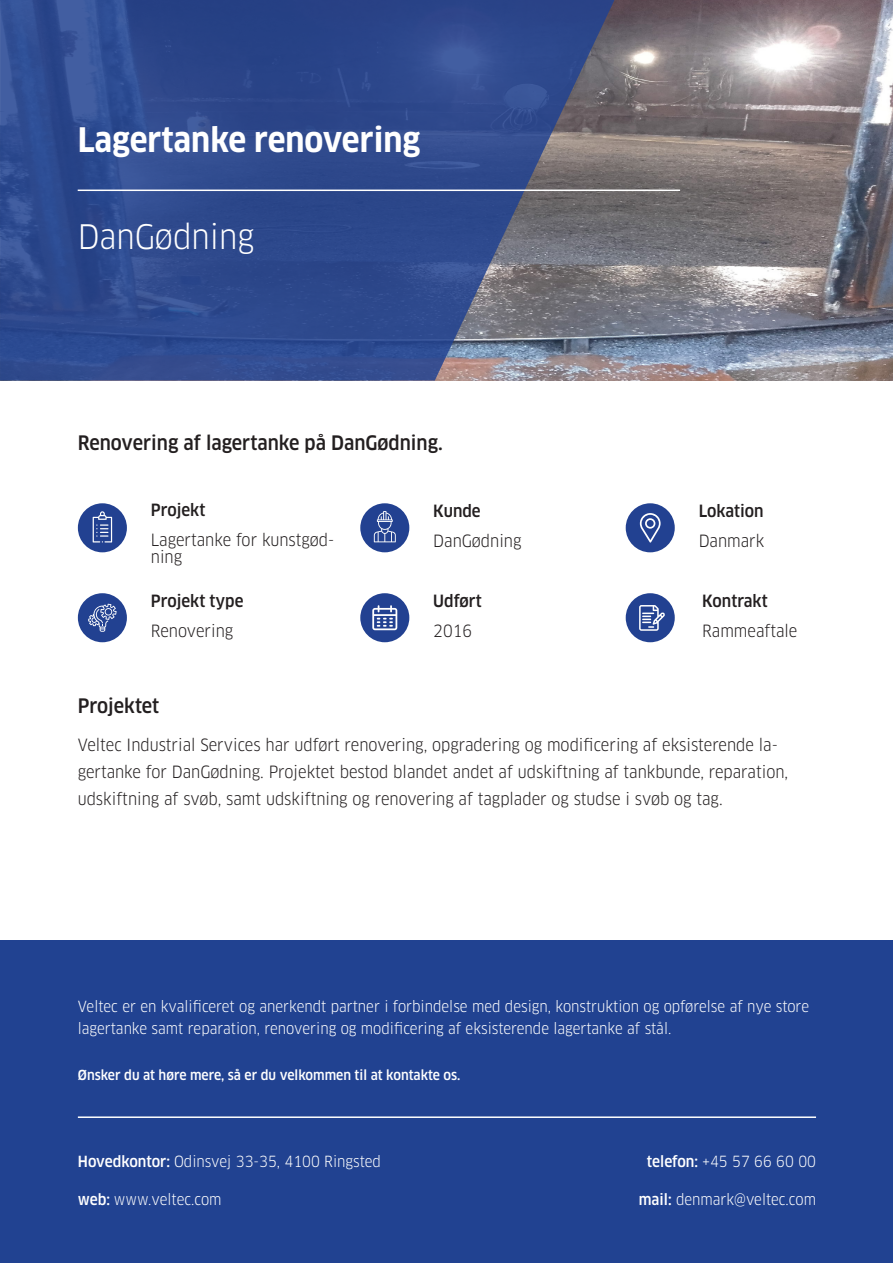
<style>
.page{position:relative;width:893px;height:1263px;background:#fff}
.page>*{position:absolute;margin:0;border:0;box-sizing:border-box;transform-origin:0 0}
.t1{font:700 condensed 33px "Clan OT";color:#fff}
.t2{font:condensed 33px "Clan OT";color:#fff}
.t3{font:500 condensed 19.5px "Clan OT";color:#231f20}
.t4{font:condensed 16.5px/27px "Clan OT";color:#231f20}
.t5{font:500 condensed 16.5px "Clan OT";color:#231f20}
.t6{font:condensed 15px/22.5px "Clan OT";color:#fff}
.t7{font:500 condensed 13.5px "Clan OT";color:#fff}
.s1{font-weight:500}
</style>
<div class="page">
<img style="left:614px;top:0;width:279px;height:381px">
<svg style="left:0;top:0;width:614px;height:381px;background:#3a518b"></svg>
<div style="left:78px;top:503px;width:49px;height:49px;background:#224191;border-radius:50%"></div>
<svg style="left:93px;top:511px;width:19px;height:31px"></svg>
<div style="left:360px;top:503px;width:49px;height:49px;background:#224191;border-radius:50%"></div>
<svg style="left:374px;top:511px;width:22px;height:31px"></svg>
<div style="left:626px;top:503px;width:49px;height:49px;background:#224191;border-radius:50%"></div>
<svg style="left:640px;top:513px;width:21px;height:30px"></svg>
<div style="left:78px;top:593px;width:49px;height:49px;background:#224191;border-radius:50%"></div>
<svg style="left:88px;top:604px;width:29px;height:28px"></svg>
<div style="left:360px;top:593px;width:49px;height:49px;background:#224191;border-radius:50%"></div>
<svg style="left:372px;top:605px;width:25px;height:25px"></svg>
<div style="left:626px;top:593px;width:49px;height:49px;background:#224191;border-radius:50%"></div>
<svg style="left:639px;top:605px;width:26px;height:26px"></svg>
<div style="left:0;top:940px;width:893px;height:323px;background:#214291"></div>
<hr style="left:78px;top:190px;width:602px;height:1px;background:#fff">
<hr style="left:78px;top:1116px;width:738px;height:2px;background:#fff">
<p class="t1" style="left:78px;top:121px;width:344px">Lagertanke renovering</p>
<p class="t2" style="left:78px;top:217px;width:178px">DanGødning</p>
<p class="t3" style="left:78px;top:431px;width:367px">Renovering af lagertanke på DanGødning.</p>
<p class="t5" style="left:151px;top:501px;width:56px">Projekt</p>
<p class="t4" style="left:151px;top:532px;width:185px;line-height:16.5px">Lagertanke for kunstgød&shy;ning</p>
<p class="t5" style="left:151px;top:591px;width:94px">Projekt type</p>
<p class="t4" style="left:151px;top:617px;width:84px">Renovering</p>
<p class="t3" style="left:78px;top:694px;width:83px">Projektet</p>
<p class="t5" style="left:433px;top:501px;width:49px">Kunde</p>
<p class="t4" style="left:433px;top:527px;width:90px">DanGødning</p>
<p class="t5" style="left:433px;top:591px;width:50px">Udført</p>
<p class="t4" style="left:433px;top:617px;width:40px">2016</p>
<p class="t5" style="left:699px;top:501px;width:66px">Lokation</p>
<p class="t4" style="left:699px;top:527px;width:67px">Danmark</p>
<p class="t5" style="left:702px;top:591px;width:67px">Kontrakt</p>
<p class="t4" style="left:702px;top:617px;width:97px">Rammeaftale</p>
<p class="t4" style="left:78px;top:731px;width:712px">Veltec Industrial Services har udført renovering, opgradering og modificering af eksisterende la&shy;gertanke for DanGødning. Projektet bestod blandet andet af udskiftning af tankbunde, reparation, udskiftning af svøb, samt udskiftning og renovering af tagplader og studse i svøb og tag.</p>
<p class="t6" style="left:78px;top:995px;width:733px">Veltec er en kvalificeret og anerkendt partner i forbindelse med design, konstruktion og opførelse af nye store lagertanke samt reparation, renovering og modificering af eksisterende lagertanke af stål.</p>
<p class="t7" style="left:78px;top:1067px;width:384px">Ønsker du at høre mere, så er du velkommen til at kontakte os.</p>
<p class="t6" style="left:78px;top:1150px;width:305px"><span class="s1">Hovedkontor:</span> Odinsvej 33-35, 4100 Ringsted</p>
<p class="t6" style="left:78px;top:1188px;width:145px"><span class="s1">web:</span> www.veltec.com</p>
<p class="t6" style="left:647px;top:1150px;width:171px"><span class="s1">telefon:</span> +45 57 66 60 00</p>
<p class="t6" style="left:639px;top:1188px;width:179px"><span class="s1">mail:</span> denmark@veltec.com</p>
</div>
